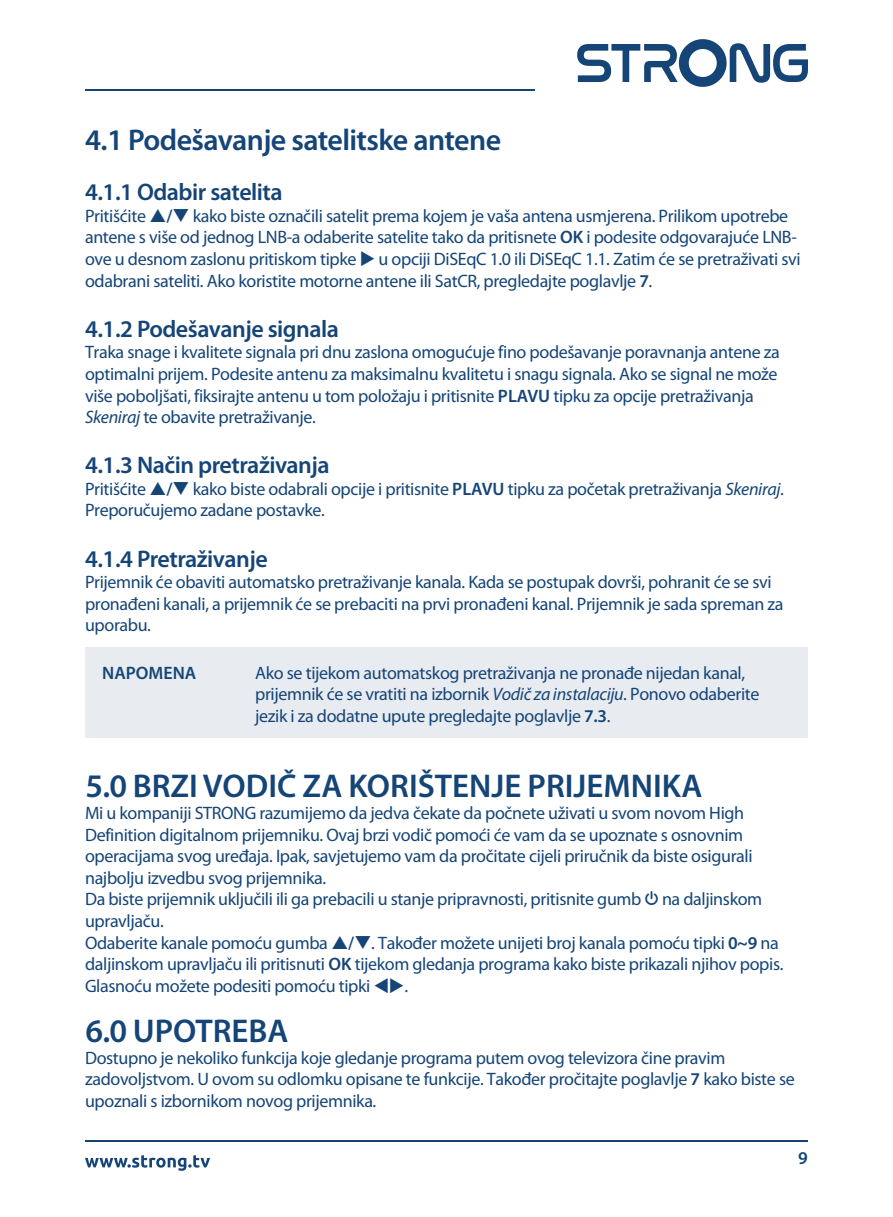
<style>
.page{position:relative;width:893px;height:1217px;background:#fff}
.page>*{position:absolute;margin:0;border:0;box-sizing:border-box;transform-origin:0 0}
.t1{font:600 33px "Myriad Pro";color:#154577}
.t2{font:600 30px "Myriad Pro";letter-spacing:-.02em;color:#154577}
.t3{font:600 24px "Myriad Pro";letter-spacing:-.02em;color:#154577}
.t4{font:18px/21.6px "Myriad Pro";letter-spacing:-.02em;color:#154577}
.t5{font:600 18px "Myriad Pro";color:#154577}
.s1{font-weight:600}
.s2{font-style:italic}
.s3{font-family:"Guifxv 2 Transports"}
</style>
<div class="page">
<svg style="left:577px;top:39px;width:231px;height:48px"></svg>
<hr style="left:85px;top:90px;width:450px;height:1px;background:#154577">
<hr style="left:86px;top:1139px;width:722px;height:1px;background:#154577">
<svg style="left:85px;top:1155px;width:125px;height:15px"></svg>
<div style="left:85px;top:647px;width:723px;height:150px;background:#e8ecf1"></div>
<div style="left:85px;top:738px;width:723px;height:105px;background:#fff"></div>
<h2 class="t2" style="left:85px;top:121px;width:418px">4.1 Podešavanje satelitske antene</h2>
<h3 class="t3" style="left:85px;top:177px;width:199px">4.1.1 Odabir satelita</h3>
<p class="t4" style="left:85px;top:205px;width:717px">Pritišćite <span class="s1">/</span>❑ kako biste označili satelit prema kojem je vaša antena usmjerena. Prilikom upotrebe antene s više od jednog LNB-a odaberite satelite tako da pritisnete <span class="s1">OK</span> i podesite odgovarajuće LNB&shy;ove u desnom zaslonu pritiskom tipke ◆ u opciji DiSEqC 1.0 ili DiSEqC 1.1. Zatim će se pretraživati svi odabrani sateliti. Ako koristite motorne antene ili SatCR, pregledajte poglavlje <span class="s1">7</span>.</p>
<h3 class="t3" style="left:85px;top:313px;width:255px">4.1.2 Podešavanje signala</h3>
<p class="t4" style="left:85px;top:342px;width:696px">Traka snage i kvalitete signala pri dnu zaslona omogućuje fino podešavanje poravnanja antene za optimalni prijem. Podesite antenu za maksimalnu kvalitetu i snagu signala. Ako se signal ne može više poboljšati, fiksirajte antenu u tom položaju i pritisnite <span class="s1">PLAVU</span> tipku za opcije pretraživanja <span class="s2">Skeniraj</span> te obavite pretraživanje.</p>
<h3 class="t3" style="left:85px;top:450px;width:246px">4.1.3 Način pretraživanja</h3>
<p class="t4" style="left:85px;top:478px;width:700px">Pritišćite <span class="s1">/</span>❑ kako biste odabrali opcije i pritisnite <span class="s1">PLAVU</span> tipku za početak pretraživanja <span class="s2">Skeniraj</span>.<br>Preporučujemo zadane postavke.</p>
<h3 class="t3" style="left:85px;top:543px;width:184px">4.1.4 Pretraživanje</h3>
<p class="t4" style="left:85px;top:571px;width:700px">Prijemnik će obaviti automatsko pretraživanje kanala. Kada se postupak dovrši, pohranit će se svi pronađeni kanali, a prijemnik će se prebaciti na prvi pronađeni kanal. Prijemnik je sada spreman za uporabu.</p>
<p class="t5" style="left:102px;top:660px;width:96px">NAPOMENA</p>
<p class="t4" style="left:255px;top:662px;width:506px">Ako se tijekom automatskog pretraživanja ne pronađe nijedan kanal, prijemnik će se vratiti na izbornik <span class="s2">Vodič za instalaciju</span>. Ponovo odaberite jezik i za dodatne upute pregledajte poglavlje <span class="s1">7.3</span>.</p>
<h1 class="t1" style="left:85px;top:765px;width:618px">5.0 BRZI VODIČ ZA KORIŠTENJE PRIJEMNIKA</h1>
<p class="t4" style="left:85px;top:802px;width:700px">Mi u kompaniji STRONG razumijemo da jedva čekate da počnete uživati u svom novom High Definition digitalnom prijemniku. Ovaj brzi vodič pomoći će vam da se upoznate s osnovnim operacijama svog uređaja. Ipak, savjetujemo vam da pročitate cijeli priručnik da biste osigurali najbolju izvedbu svog prijemnika.<br>Da biste prijemnik uključili ili ga prebacili u stanje pripravnosti, pritisnite gumb <span class="s3">q</span> na daljinskom upravljaču.<br>Odaberite kanale pomoću gumba <span class="s1">/</span>❑. Također možete unijeti broj kanala pomoću tipki <span class="s1">0~9</span> na daljinskom upravljaču ili pritisnuti <span class="s1">OK</span> tijekom gledanja programa kako biste prikazali njihov popis.<br>Glasnoću možete podesiti pomoću tipki ▼◆.</p>
<h1 class="t1" style="left:85px;top:1009px;width:205px">6.0 UPOTREBA</h1>
<p class="t4" style="left:85px;top:1046px;width:711px">Dostupno je nekoliko funkcija koje gledanje programa putem ovog televizora čine pravim zadovoljstvom. U ovom su odlomku opisane te funkcije. Također pročitajte poglavlje <span class="s1">7</span> kako biste se upoznali s izbornikom novog prijemnika.</p>
<p class="t5" style="left:798px;top:1146px;width:11px">9</p>
</div>
